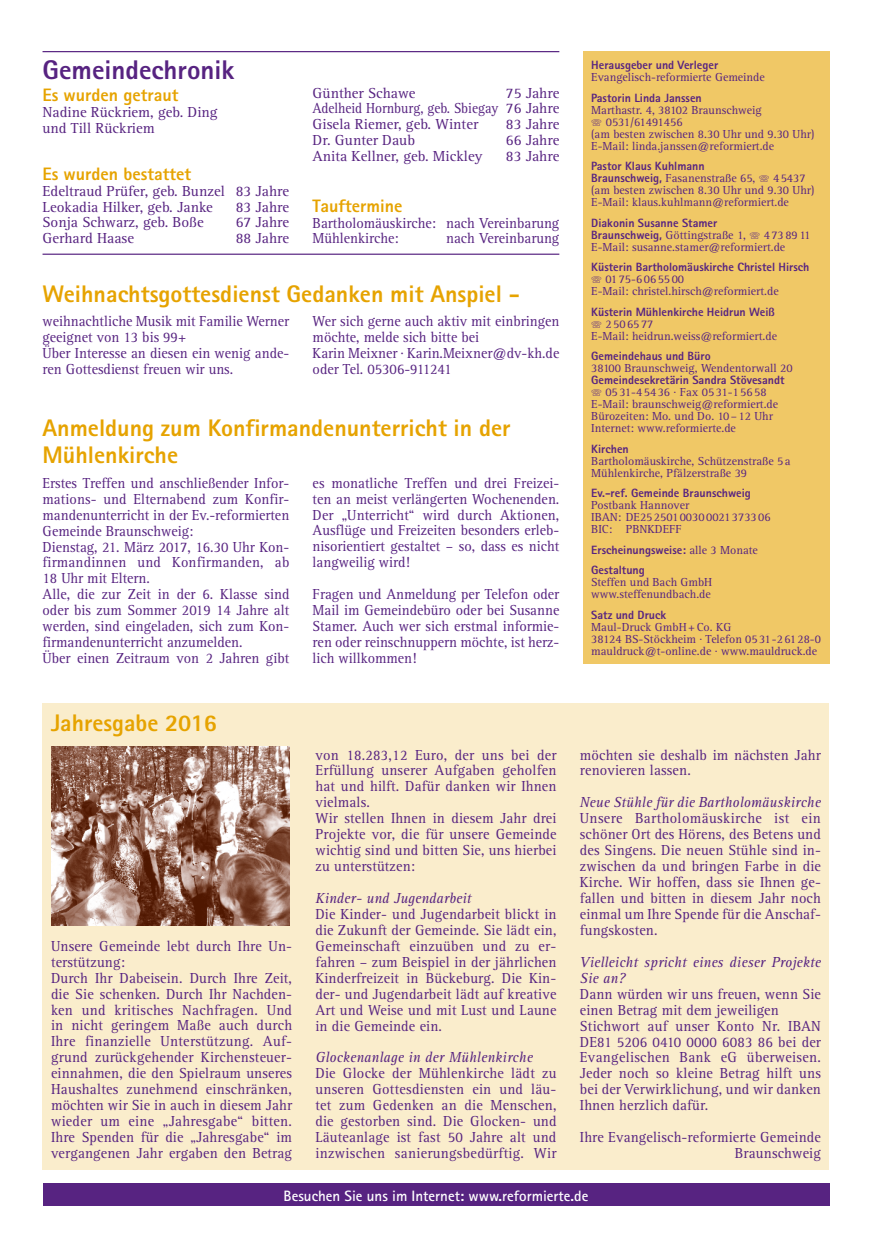
<style>
.page{position:relative;width:872px;height:1242px;background:#fff}
.page>*{position:absolute;margin:0;border:0;box-sizing:border-box;transform-origin:0 0}
.t1{font:800 27px "Rotis Sans Serif";color:#572381}
.t2{font:800 24px/27px "Rotis Sans Serif";color:#e6a300}
.t3{font:800 18px "Rotis Sans Serif";color:#e6a300}
.t4{font:15px/15.9px "Rotis Serif";letter-spacing:.01em;color:#572381;scale:.96 1}
.t5{font:15px/15.9px "Rotis Serif";letter-spacing:.01em;color:#572381;scale:.95 1}
.t6{font:15px/15.8px "Rotis Serif";letter-spacing:.01em;color:#572381}
.t7{font:italic 15px/15.9px "Rotis Serif";letter-spacing:.01em;color:#572381;scale:.96 1}
.t8{font:700 15px "Rotis Sans Serif";color:#fff}
.t9{font:12px/12px "Rotis Serif";color:#572381}
.t10{font:800 12px/20.5px "Rotis Sans Serif";color:#572381}
.s1{font-family:"Rotis Sans Serif";font-weight:800}
.s2{font-family:"Rotis Serif";font-weight:400}
</style>
<div class="page">
<hr style="left:871px;top:0;width:1px;height:307px;background:#572381">
<hr style="left:43px;top:51px;width:516px;height:1px;background:#572381">
<hr style="left:43px;top:254px;width:516px;height:1px;background:#572381">
<div style="left:583px;top:51px;width:246px;height:612px;background:#f0c866"></div>
<div style="left:43px;top:1183px;width:786px;height:22px;background:#572381"></div>
<div style="left:43px;top:703px;width:786px;height:466px;background:#faedcc"></div>
<img style="left:51px;top:746px;width:238px;height:179px">
<h1 class="t1" style="left:43px;top:52px;width:193px">Gemeindechronik</h1>
<p class="t3" style="left:43px;top:84px;width:137px">Es wurden getraut</p>
<p class="t6" style="left:43px;top:105px;width:177px">Nadine Rückriem, geb. Ding und Till Rückriem</p>
<p class="t3" style="left:43px;top:162px;width:150px">Es wurden bestattet</p>
<p class="t6" style="left:43px;top:183px;width:248px">Edeltraud Prüfer, geb. Bunzel 83 Jahre<br>Leokadia Hilker, geb. Janke</p>
<p class="t6" style="left:236px;top:199px;width:55px">83 Jahre</p>
<p class="t6" style="left:43px;top:215px;width:163px">Sonja Schwarz, geb. Boße</p>
<p class="t6" style="left:236px;top:215px;width:55px">67 Jahre</p>
<p class="t6" style="left:43px;top:231px;width:93px">Gerhard Haase</p>
<p class="t6" style="left:236px;top:231px;width:55px">88 Jahre</p>
<p class="t6" style="left:313px;top:85px;width:248px;text-align:justify;text-indent:193px">75 Jahre Adelheid Hornburg, geb. Sbiegay 76 Jahre Gisela Riemer, geb. Winter</p>
<p class="t6" style="left:313px;top:85px;width:104px">Günther Schawe</p>
<p class="t6" style="left:506px;top:117px;width:55px">83 Jahre</p>
<p class="t6" style="left:313px;top:133px;width:104px">Dr. Gunter Daub</p>
<p class="t6" style="left:506px;top:133px;width:55px">66 Jahre</p>
<p class="t6" style="left:313px;top:148px;width:171px">Anita Kellner, geb. Mickley</p>
<p class="t6" style="left:506px;top:148px;width:55px">83 Jahre</p>
<p class="t3" style="left:313px;top:194px;width:91px">Tauftermine</p>
<p class="t5" style="left:313px;top:215px;width:261px">Bartholomäuskirche: nach Vereinbarung<br>Mühlenkirche:</p>
<p class="t5" style="left:446px;top:231px;width:121px">nach Vereinbarung</p>
<h2 class="t2" style="left:43px;top:279px;width:479px">Weihnachtsgottesdienst Gedanken mit Anspiel -</h2>
<p class="t5" style="left:43px;top:313px;width:261px">weihnachtliche Musik mit Familie Werner geeignet von 13 bis 99+<br>Über Interesse an diesen ein wenig ande&shy;ren Gottesdienst freuen wir uns.</p>
<p class="t5" style="left:313px;top:313px;width:261px">Wer sich gerne auch aktiv mit einbringen möchte, melde sich bitte bei<br>Karin Meixner · Karin.Meixner@dv-kh.de oder Tel. 05306-911241</p>
<h2 class="t2" style="left:43px;top:414px;width:469px">Anmeldung zum Konfirmandenunterricht in der<br>Mühlenkirche</h2>
<p class="t5" style="left:43px;top:475px;width:261px">Erstes Treffen und anschließender Infor&shy;mations- und Elternabend zum Konfir&shy;mandenunterricht in der Ev.-reformierten Gemeinde Braunschweig:<br>Dienstag, 21. März 2017, 16.30 Uhr Kon&shy;firmandinnen und Konfirmanden, ab 18 Uhr mit Eltern.<br>Alle, die zur Zeit in der 6. Klasse sind oder bis zum Sommer 2019 14 Jahre alt werden, sind eingeladen, sich zum Kon&shy;firmandenunterricht anzumelden.<br>Über einen Zeitraum von 2 Jahren gibt</p>
<p class="t5" style="left:313px;top:475px;width:261px;text-align:justify">es monatliche Treffen und drei Freizei&shy;ten an meist verlängerten Wochenenden.<br>Der „Unterricht“ wird durch Aktionen, Ausflüge und Freizeiten besonders erleb&shy;nisorientiert gestaltet – so, dass es nicht langweilig wird!</p>
<p class="t5" style="left:313px;top:587px;width:261px;text-align:justify">Fragen und Anmeldung per Telefon oder Mail im Gemeindebüro oder bei Susanne Stamer. Auch wer sich erstmal informie&shy;ren oder reinschnuppern möchte, ist herz&shy;lich willkommen!</p>
<h2 class="t2" style="left:51px;top:709px;width:167px">Jahresgabe 2016</h2>
<p class="t4" style="left:51px;top:938px;width:253px">Unsere Gemeinde lebt durch Ihre Un&shy;terstützung:<br>Durch Ihr Dabeisein. Durch Ihre Zeit, die Sie schenken. Durch Ihr Nachden&shy;ken und kritisches Nachfragen. Und in nicht geringem Maße auch durch Ihre finanzielle Unterstützung. Auf&shy;grund zurückgehender Kirchensteuer&shy;einnahmen, die den Spielraum unseres Haushaltes zunehmend einschränken, möchten wir Sie in auch in diesem Jahr wieder um eine „Jahresgabe“ bitten.<br>Ihre Spenden für die „Jahresgabe“ im vergangenen Jahr ergaben den Betrag</p>
<p class="t4" style="left:315px;top:747px;width:253px">von 18.283,12 Euro, der uns bei der<br>Erfüllung unserer Aufgaben geholfen hat und hilft. Dafür danken wir Ihnen vielmals.<br>Wir stellen Ihnen in diesem Jahr drei<br>Projekte vor, die für unsere Gemeinde wichtig sind und bitten Sie, uns hierbei zu unterstützen:</p>
<p class="t7" style="left:315px;top:890px;width:164px">Kinder- und Jugendarbeit</p>
<p class="t4" style="left:315px;top:906px;width:253px;text-align:justify">Die Kinder- und Jugendarbeit blickt in die Zukunft der Gemeinde. Sie lädt ein, Gemeinschaft einzuüben und zu er&shy;fahren – zum Beispiel in der jährlichen Kinderfreizeit in Bückeburg. Die Kin&shy;der- und Jugendarbeit lädt auf kreative Art und Weise und mit Lust und Laune in die Gemeinde ein.</p>
<p class="t7" style="left:315px;top:1050px;width:228px">Glockenanlage in der Mühlenkirche</p>
<p class="t4" style="left:315px;top:1066px;width:253px;text-align:justify">Die Glocke der Mühlenkirche lädt zu unseren Gottesdiensten ein und läu&shy;tet zum Gedenken an die Menschen, die gestorben sind. Die Glocken- und Läuteanlage ist fast 50 Jahre alt und inzwischen sanierungsbedürftig. Wir</p>
<p class="t10" style="left:591px;top:55px;width:128px">Herausgeber und Verleger</p>
<p class="t9" style="left:591px;top:71px;width:175px">Evangelisch-reformierte Gemeinde</p>
<p class="t10" style="left:591px;top:87px;width:112px">Pastorin Linda Janssen</p>
<p class="t9" style="left:591px;top:104px;width:172px">Marthastr. 4, 38102 Braunschweig</p>
<p class="t9" style="left:606px;top:116px;width:78px">0531/61491456</p>
<p class="t9" style="left:591px;top:128px;width:225px">(am besten zwischen 8.30 Uhr und 9.30 Uhr)</p>
<p class="t9" style="left:591px;top:140px;width:184px">E-Mail: linda.janssen@reformiert.de</p>
<p class="t10" style="left:591px;top:156px;width:115px">Pastor Klaus Kuhlmann</p>
<p class="t9" style="left:591px;top:172px;width:166px"><span class="s1">Braunschweig,</span> Fasanenstraße 65,</p>
<p class="t9" style="left:591px;top:172px;width:225px;text-indent:182px">45437 (am besten zwischen 8.30 Uhr und 9.30 Uhr)<br>E-Mail: klaus.kuhlmann@reformiert.de</p>
<p class="t10" style="left:591px;top:212px;width:128px">Diakonin Susanne Stamer</p>
<p class="t9" style="left:591px;top:229px;width:156px"><span class="s1">Braunschweig,</span> Göttingstraße 1,</p>
<p class="t9" style="left:591px;top:229px;width:221px;text-indent:172px">4738911<br>E-Mail: susanne.stamer@reformiert.de</p>
<p class="t10" style="left:591px;top:257px;width:220px">Küsterin Bartholomäuskirche Christel Hirsch</p>
<p class="t9" style="left:591px;top:273px;width:189px;text-indent:14px">0175-6065500<br>E-Mail: christel.hirsch@reformiert.de</p>
<p class="t10" style="left:591px;top:301px;width:185px">Küsterin Mühlenkirche Heidrun Weiß</p>
<p class="t9" style="left:591px;top:318px;width:187px;text-indent:14px">2506577<br>E-Mail: heidrun.weiss@reformiert.de</p>
<p class="t10" style="left:591px;top:346px;width:121px">Gemeindehaus und Büro</p>
<p class="t9" style="left:591px;top:363px;width:203px">38100 Braunschweig, Wendentorwall 20</p>
<p class="t10" style="left:591px;top:370px;width:195px">Gemeindesekretärin Sandra Stövesandt</p>
<p class="t9" style="left:591px;top:387px;width:188px;text-indent:14px">0531-45436 · Fax 0531-15658<br>E-Mail: braunschweig@reformiert.de Bürozeiten: Mo. und Do. 10–12 Uhr Internet: www.reformierte.de</p>
<p class="t10" style="left:591px;top:438px;width:39px">Kirchen</p>
<p class="t9" style="left:591px;top:455px;width:201px">Bartholomäuskirche, Schützenstraße 5a<br>Mühlenkirche, Pfälzerstraße 39</p>
<p class="t10" style="left:591px;top:483px;width:161px">Ev.-ref. Gemeinde Braunschweig</p>
<p class="t9" style="left:591px;top:500px;width:181px">Postbank Hannover<br>IBAN: DE25250100300021373306<br>BIC: PBNKDEFF</p>
<p class="t10" style="left:591px;top:539px;width:168px">Erscheinungsweise: <span class="s2">alle 3 Monate<br></span>Gestaltung</p>
<p class="t9" style="left:591px;top:577px;width:123px">Steffen und Bach GmbH www.steffenundbach.de</p>
<p class="t10" style="left:591px;top:604px;width:76px">Satz und Druck</p>
<p class="t9" style="left:591px;top:621px;width:231px">Maul-Druck GmbH+Co. KG<br>38124 BS-Stöckheim · Telefon 0531-26128-0 mauldruck@t-online.de · www.mauldruck.de</p>
<p class="t4" style="left:580px;top:747px;width:252px">möchten sie deshalb im nächsten Jahr renovieren lassen.</p>
<p class="t7" style="left:580px;top:795px;width:252px">Neue Stühle für die Bartholomäuskirche</p>
<p class="t4" style="left:580px;top:811px;width:253px;text-align:justify">Unsere Bartholomäuskirche ist ein schöner Ort des Hörens, des Betens und des Singens. Die neuen Stühle sind in&shy;zwischen da und bringen Farbe in die Kirche. Wir hoffen, dass sie Ihnen ge&shy;fallen und bitten in diesem Jahr noch einmal um Ihre Spende für die Anschaf&shy;fungskosten.</p>
<p class="t7" style="left:580px;top:954px;width:253px">Vielleicht spricht eines dieser Projekte<br>Sie an?</p>
<p class="t4" style="left:580px;top:986px;width:253px">Dann würden wir uns freuen, wenn Sie einen Betrag mit dem jeweiligen Stichwort auf unser Konto Nr. IBAN DE81 5206 0410 0000 6083 86 bei der Evangelischen Bank eG überweisen.<br>Jeder noch so kleine Betrag hilft uns bei der Verwirklichung, und wir danken Ihnen herzlich dafür.</p>
<p class="t4" style="left:580px;top:1129px;width:252px;text-align:right">Ihre Evangelisch-reformierte Gemeinde<br>Braunschweig</p>
<p class="t8" style="left:284px;top:1186px;width:306px">Besuchen Sie uns im Internet: www.reformierte.de</p>
</div>
